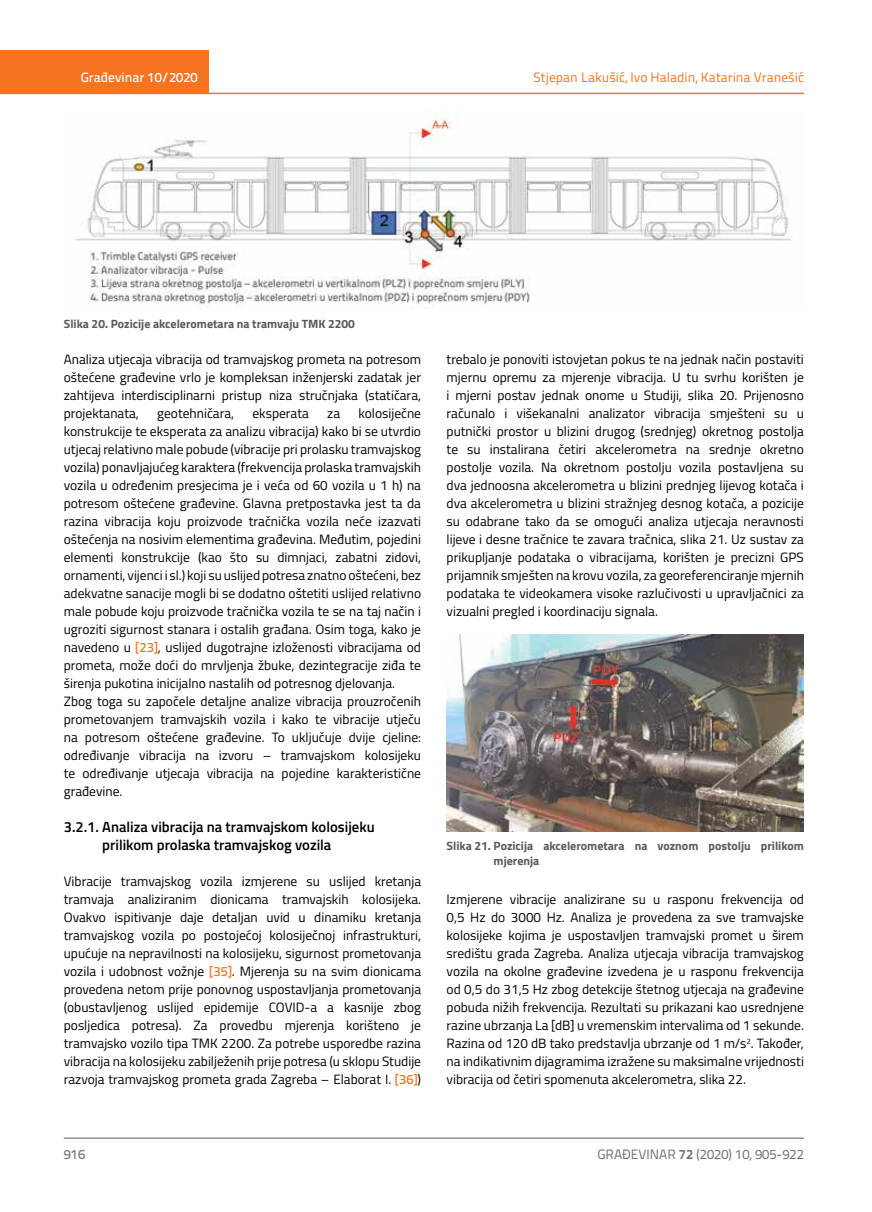
<style>
.page{position:relative;width:872px;height:1212px;background:#fff}
.page>*{position:absolute;margin:0;border:0;box-sizing:border-box;transform-origin:0 0}
.t1{font:600 14.7px/18px "Titillium";color:#000;text-align:center}
.t2{font:13.5px/18px "Titillium";color:#000;text-align:justify}
.t3{font:13.5px "Titillium Text 22 L";color:#f47421}
.t4{font:13.5px "Titillium Text 22 L";color:#6d6e71}
.t5{font:500 13.5px "Titillium Text 22 L";color:#fff}
.t6{font:500 13.5px "Titillium Text 22 L";color:#797a7d}
.t7{font:700 12px/15px "Titillium";color:#58595b}
.s1{font-family:"Titillium Text 22 L";font-weight:500;color:#f47421}
.s2{font-weight:700}
</style>
<div class="page">
<div style="left:0;top:50px;width:208px;height:44px;background:#f47421"></div>
<hr style="left:0;top:93px;width:804px;height:1px;background:#f47421">
<hr style="left:64px;top:1138px;width:740px;height:1px;background:#58595b">
<img style="left:75px;top:112px;width:717px;height:198px">
<img style="left:446px;top:634px;width:358px;height:198px">
<p class="t5" style="left:81px;top:67px;width:118px">Građevinar 10/2020</p>
<p class="t3" style="left:533px;top:68px;width:272px">Stjepan Lakušić, Ivo Haladin, Katarina Vranešić</p>
<p class="t7" style="left:64px;top:315px;width:293px">Slika 20. Pozicije akcelerometara na tramvaju TMK 2200</p>
<p class="t2" style="left:64px;top:349px;width:359px">Analiza utjecaja vibracija od tramvajskog prometa na potresom oštećene građevine vrlo je kompleksan inženjerski zadatak jer zahtijeva interdisciplinarni pristup niza stručnjaka (statičara, projektanata,</p>
<p class="t2" style="left:64px;top:403px;width:359px;text-align:left;text-indent:295px">kolosiječne konstrukcije te eksperata za analizu vibracija) kako bi se utvrdio utjecaj relativno male pobude (vibracije pri prolasku tramvajskog vozila) ponavljajućeg karaktera (frekvencija prolaska tramvajskih vozila u određenim presjecima je i veća od 60 vozila u 1 h) na potresom oštećene građevine. Glavna pretpostavka jest ta da razina vibracija koju proizvode tračnička vozila neće izazvati oštećenja na nosivim elementima građevina. Međutim, pojedini elementi konstrukcije (kao što su dimnjaci, zabatni zidovi, ornamenti, vijenci i sl.) koji su uslijed potresa znatno oštećeni, bez adekvatne sanacije mogli bi se dodatno oštetiti uslijed relativno male pobude koju proizvode tračnička vozila te se na taj način i ugroziti sigurnost stanara i ostalih građana. Osim toga, kako je navedeno u <span class="s1">[23]</span>, uslijed dugotrajne izloženosti vibracijama od prometa, može doći do mrvljenja žbuke, dezintegracije ziđa te širenja pukotina inicijalno nastalih od potresnog djelovanja.<br>Zbog toga su započele detaljne analize vibracija prouzročenih prometovanjem tramvajskih vozila i kako te vibracije utječu na potresom oštećene građevine. To uključuje dvije cjeline: određivanje vibracija na izvoru – tramvajskom kolosijeku te određivanje utjecaja vibracija na pojedine karakteristične građevine.</p>
<p class="t1" style="left:64px;top:817px;width:312px">3.2.1. Analiza vibracija na tramvajskom kolosijeku prilikom prolaska tramvajskog vozila</p>
<p class="t2" style="left:64px;top:872px;width:359px">Vibracije tramvajskog vozila izmjerene su uslijed kretanja tramvaja analiziranim dionicama tramvajskih kolosijeka.<br>Ovakvo ispitivanje daje detaljan uvid u dinamiku kretanja tramvajskog vozila po postojećoj kolosiječnoj infrastrukturi, upućuje na nepravilnosti na kolosijeku, sigurnost prometovanja vozila i udobnost vožnje <span class="s1">[35]</span>. Mjerenja su na svim dionicama provedena netom prije ponovnog uspostavljanja prometovanja (obustavljenog uslijed epidemije COVID-a a kasnije zbog posljedica potresa). Za provedbu mjerenja korišteno je tramvajsko vozilo tipa TMK 2200. Za potrebe usporedbe razina vibracija na kolosijeku zabilježenih prije potresa (u sklopu Studije razvoja tramvajskog prometa grada Zagreba – Elaborat I. <span class="s1">[36]</span>)</p>
<p class="t2" style="left:157px;top:403px;width:78px">geotehničara,</p>
<p class="t2" style="left:252px;top:403px;width:58px">eksperata</p>
<p class="t2" style="left:327px;top:403px;width:14px">za</p>
<p class="t2" style="left:446px;top:349px;width:359px">trebalo je ponoviti istovjetan pokus te na jednak način postaviti mjernu opremu za mjerenje vibracija. U tu svrhu korišten je i mjerni postav jednak onome u Studiji, slika 20. Prijenosno računalo i višekanalni analizator vibracija smješteni su u putnički prostor u blizini drugog (srednjeg) okretnog postolja te su instalirana četiri akcelerometra na srednje okretno postolje vozila. Na okretnom postolju vozila postavljena su dva jednoosna akcelerometra u blizini prednjeg lijevog kotača i dva akcelerometra u blizini stražnjeg desnog kotača, a pozicije su odabrane tako da se omogući analiza utjecaja neravnosti lijeve i desne tračnice te zavara tračnica, slika 21. Uz sustav za prikupljanje podataka o vibracijama, korišten je precizni GPS prijamnik smješten na krovu vozila, za georeferenciranje mjernih podataka te videokamera visoke razlučivosti u upravljačnici za vizualni pregled i koordinaciju signala.</p>
<p class="t7" style="left:493px;top:838px;width:312px;text-indent:-47px">Slika 21. Pozicija akcelerometara na voznom postolju prilikom mjerenja</p>
<p class="t2" style="left:446px;top:890px;width:359px">Izmjerene vibracije analizirane su u rasponu frekvencija od 0,5 Hz do 3000 Hz. Analiza je provedena za sve tramvajske kolosijeke kojima je uspostavljen tramvajski promet u širem središtu grada Zagreba. Analiza utjecaja vibracija tramvajskog vozila na okolne građevine izvedena je u rasponu frekvencija od 0,5 do 31,5 Hz zbog detekcije štetnog utjecaja na građevine pobuda nižih frekvencija. Rezultati su prikazani kao usrednjene razine ubrzanja La [dB] u vremenskim intervalima od 1 sekunde.<br>Razina od 120 dB tako predstavlja ubrzanje od 1 m/s<sup>2</sup>. Također, na indikativnim dijagramima izražene su maksimalne vrijednosti vibracija od četiri spomenuta akcelerometra, slika 22.</p>
<p class="t6" style="left:64px;top:1144px;width:23px">916</p>
<p class="t4" style="left:597px;top:1144px;width:208px">GRAĐEVINAR <span class="s2">72</span> (2020) 10, 905-922</p>
</div>
